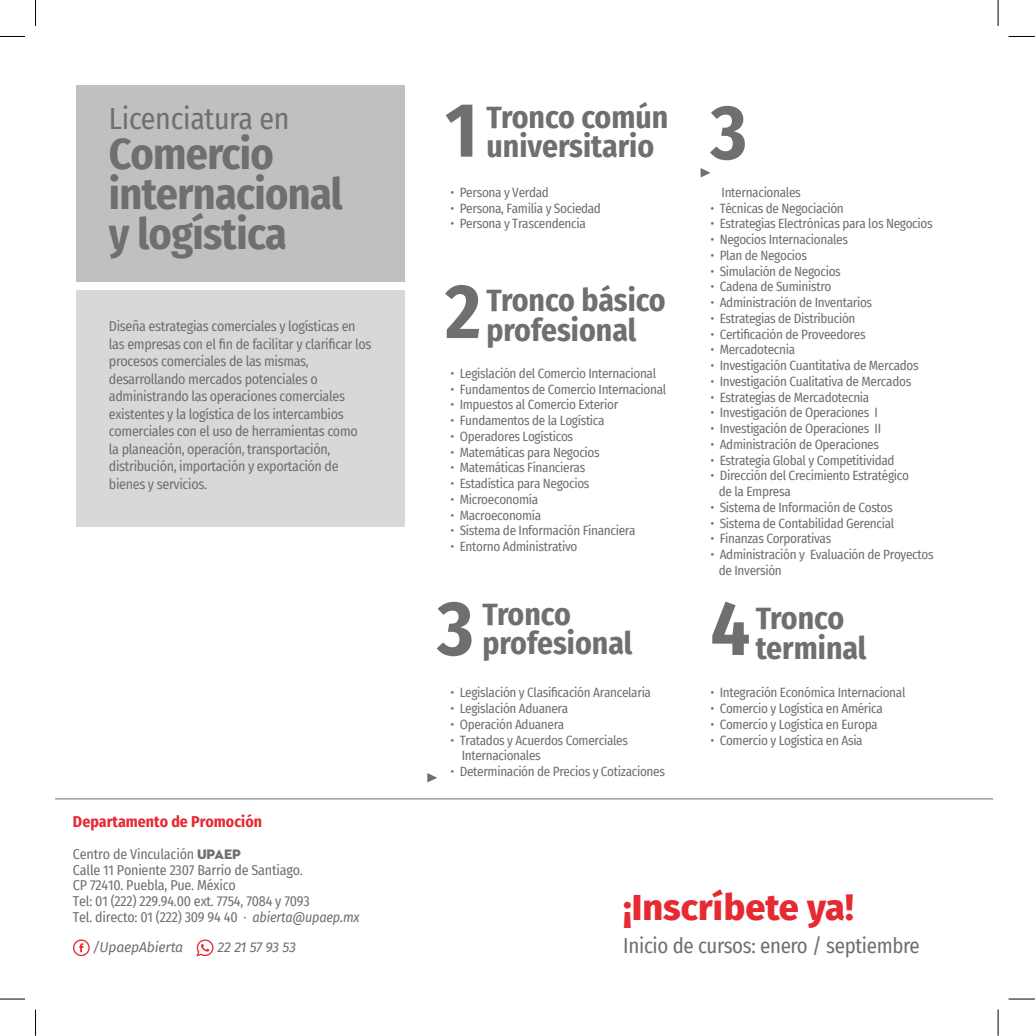
<style>
.page{position:relative;width:1036px;height:1036px;background:#fff}
.page>*{position:absolute;margin:0;border:0;box-sizing:border-box;transform-origin:0 0}
.t1{font:700 77px "Fira Sans Condensed";color:#706f6f}
.t2{font:700 43.75px/40.2px "Fira Sans Condensed";letter-spacing:-.015em;color:#706f6f}
.t3{font:800 36.4px "Fira Sans";color:#e62a32}
.t4{font:700 31.5px/29.8px "Fira Sans Condensed";color:#706f6f}
.t5{font:29.75px "Fira Sans Condensed";letter-spacing:-.01em;color:#706f6f}
.t6{font:21px "Fira Sans Condensed";letter-spacing:-.015em;color:#706f6f}
.t7{font:700 15.75px "Fira Sans Condensed";color:#e62a32}
.t8{font:14px/17.5px "Fira Sans Condensed";letter-spacing:-.025em;color:#706f6f}
.t9{font:italic 14px "Fira Sans";letter-spacing:-.015em;color:#706f6f}
.t10{font:13.12px/15.8px "Fira Sans Condensed";letter-spacing:-.025em;color:#706f6f}
.s1{font-family:"Neutraface 2 Display Titling"}
.s2{font-style:italic}
</style>
<div class="page">
<svg style="left:0;top:36px;width:25px;height:1px"></svg>
<svg style="left:1008px;top:36px;width:27px;height:1px"></svg>
<svg style="left:0;top:999px;width:25px;height:1px"></svg>
<svg style="left:1008px;top:999px;width:27px;height:1px"></svg>
<svg style="left:35px;top:0;width:1px;height:26px"></svg>
<svg style="left:35px;top:1009px;width:1px;height:27px"></svg>
<svg style="left:998px;top:0;width:1px;height:26px"></svg>
<svg style="left:998px;top:1009px;width:1px;height:27px"></svg>
<hr style="left:55px;top:798px;width:938px;height:1px;background:#706f6f">
<svg style="left:196px;top:939px;width:17px;height:17px"></svg>
<svg style="left:73px;top:939px;width:17px;height:17px"></svg>
<div style="left:76px;top:85px;width:329px;height:197px;background:#c0c0bf"></div>
<div style="left:76px;top:290px;width:329px;height:237px;background:#d7d8d7"></div>
<svg style="left:427px;top:773px;width:10px;height:9px"></svg>
<svg style="left:700px;top:168px;width:10px;height:9px"></svg>
<h3 class="t5" style="left:109px;top:96px;width:182px">Licenciatura en</h3>
<h2 class="t2" style="left:109px;top:130px;width:235px">Comercio internacional y logística</h2>
<p class="t8" style="left:109px;top:317px;width:264px">Diseña estrategias comerciales y logísticas en las empresas con el fin de facilitar y clarificar los procesos comerciales de las mismas, desarrollando mercados potenciales o administrando las operaciones comerciales existentes y la logística de los intercambios comerciales con el uso de herramientas como la planeación, operación, transportación, distribución, importación y exportación de bienes y servicios.</p>
<p class="t7" style="left:73px;top:809px;width:190px">Departamento de Promoción</p>
<p class="t8" style="left:73px;top:846px;width:288px;line-height:15.8px">Centro de Vinculación <span class="s1">UPAEP<br></span>Calle 11 Poniente 2307 Barrio de Santiago.<br>CP 72410. Puebla, Pue. México<br>Tel: 01 (222) 229.94.00 ext. 7754, 7084 y 7093<br>Tel. directo: 01 (222) 309 94 40 · <span class="s2">abierta@upaep.mx</span></p>
<p class="t9" style="left:93px;top:937px;width:92px">/UpaepAbierta</p>
<p class="t9" style="left:218px;top:937px;width:80px">22 21 57 93 53</p>
<h1 class="t1" style="left:445px;top:65px;width:34px">1</h1>
<h3 class="t4" style="left:486px;top:100px;width:183px">Tronco común universitario</h3>
<p class="t10" style="left:451px;top:184px;width:100px">• Persona y Verdad</p>
<p class="t10" style="left:451px;top:200px;width:152px">• Persona, Familia y Sociedad</p>
<p class="t10" style="left:451px;top:215px;width:137px">• Persona y Trascendencia</p>
<h1 class="t1" style="left:445px;top:247px;width:37px">2</h1>
<h3 class="t4" style="left:486px;top:283px;width:181px">Tronco básico profesional</h3>
<p class="t10" style="left:451px;top:365px;width:207px">• Legislación del Comercio Internacional</p>
<p class="t10" style="left:451px;top:381px;width:217px">• Fundamentos de Comercio Internacional</p>
<p class="t10" style="left:451px;top:396px;width:169px">• Impuestos al Comercio Exterior</p>
<p class="t10" style="left:451px;top:412px;width:156px">• Fundamentos de la Logística</p>
<p class="t10" style="left:451px;top:428px;width:124px">• Operadores Logísticos</p>
<p class="t10" style="left:451px;top:444px;width:151px">• Matemáticas para Negocios</p>
<p class="t10" style="left:451px;top:459px;width:136px">• Matemáticas Financieras</p>
<p class="t10" style="left:451px;top:475px;width:140px">• Estadística para Negocios</p>
<p class="t10" style="left:451px;top:491px;width:89px">• Microeconomía</p>
<p class="t10" style="left:451px;top:507px;width:92px">• Macroeconomía</p>
<p class="t10" style="left:451px;top:522px;width:186px">• Sistema de Información Financiera</p>
<p class="t10" style="left:451px;top:538px;width:128px">• Entorno Administrativo</p>
<h1 class="t1" style="left:437px;top:564px;width:38px">3</h1>
<h3 class="t4" style="left:482px;top:596px;width:151px">Tronco profesional</h3>
<p class="t10" style="left:451px;top:684px;width:202px">• Legislación y Clasificación Arancelaria</p>
<p class="t10" style="left:451px;top:700px;width:119px">• Legislación Aduanera</p>
<p class="t10" style="left:451px;top:716px;width:115px">• Operación Aduanera</p>
<p class="t10" style="left:462px;top:732px;width:168px;text-indent:-11px">• Tratados y Acuerdos Comerciales<br>Internacionales</p>
<p class="t10" style="left:451px;top:763px;width:216px">• Determinación de Precios y Cotizaciones</p>
<h1 class="t1" style="left:710px;top:68px;width:38px">3</h1>
<p class="t10" style="left:721px;top:184px;width:81px">Internacionales</p>
<p class="t10" style="left:710px;top:200px;width:135px">• Técnicas de Negociación</p>
<p class="t10" style="left:710px;top:215px;width:224px">• Estrategias Electrónicas para los Negocios</p>
<p class="t10" style="left:710px;top:231px;width:139px">• Negocios Internacionales</p>
<p class="t10" style="left:710px;top:247px;width:98px">• Plan de Negocios</p>
<p class="t10" style="left:710px;top:263px;width:132px">• Simulación de Negocios</p>
<p class="t10" style="left:710px;top:278px;width:122px">• Cadena de Suministro</p>
<p class="t10" style="left:710px;top:294px;width:163px">• Administración de Inventarios</p>
<p class="t10" style="left:710px;top:310px;width:146px">• Estrategias de Distribución</p>
<p class="t10" style="left:710px;top:326px;width:157px">• Certificación de Proveedores</p>
<p class="t10" style="left:710px;top:341px;width:86px">• Mercadotecnia</p>
<p class="t10" style="left:710px;top:357px;width:210px">• Investigación Cuantitativa de Mercados</p>
<p class="t10" style="left:710px;top:373px;width:202px">• Investigación Cualitativa de Mercados</p>
<p class="t10" style="left:710px;top:389px;width:160px">• Estrategias de Mercadotecnia</p>
<p class="t10" style="left:710px;top:404px;width:169px">• Investigación de Operaciones I</p>
<p class="t10" style="left:710px;top:420px;width:172px">• Investigación de Operaciones II</p>
<p class="t10" style="left:710px;top:436px;width:170px">• Administración de Operaciones</p>
<p class="t10" style="left:710px;top:452px;width:185px">• Estrategia Global y Competitividad</p>
<p class="t10" style="left:719px;top:467px;width:192px;text-indent:-8px">• Dirección del Crecimiento Estratégico de la Empresa</p>
<p class="t10" style="left:710px;top:499px;width:184px">• Sistema de Información de Costos</p>
<p class="t10" style="left:710px;top:515px;width:185px">• Sistema de Contabilidad Gerencial</p>
<p class="t10" style="left:710px;top:530px;width:122px">• Finanzas Corporativas</p>
<p class="t10" style="left:719px;top:546px;width:216px;text-indent:-8px">• Administración y Evaluación de Proyectos de Inversión</p>
<h1 class="t1" style="left:710px;top:564px;width:41px">4</h1>
<h3 class="t4" style="left:756px;top:601px;width:112px">Tronco terminal</h3>
<p class="t10" style="left:710px;top:684px;width:196px">• Integración Económica Internacional</p>
<p class="t10" style="left:710px;top:700px;width:174px">• Comercio y Logística en América</p>
<p class="t10" style="left:710px;top:716px;width:169px">• Comercio y Logística en Europa</p>
<p class="t10" style="left:710px;top:732px;width:154px">• Comercio y Logística en Asia</p>
<h3 class="t3" style="left:623px;top:875px;width:232px">¡Inscríbete ya!</h3>
<h3 class="t6" style="left:623px;top:930px;width:298px">Inicio de cursos: enero / septiembre</h3>
</div>
